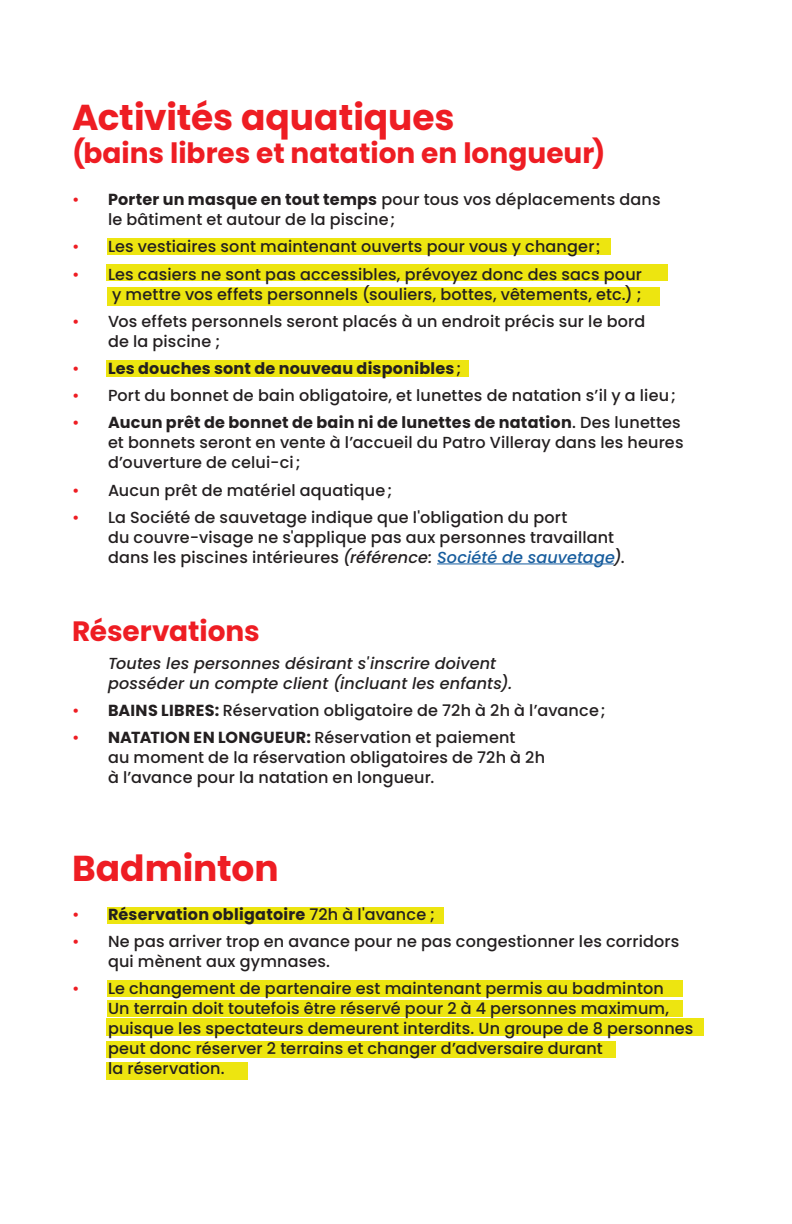
<style>
.page{position:relative;width:792px;height:1224px;background:#fff}
.page>*{position:absolute;margin:0;border:0;box-sizing:border-box;transform-origin:0 0}
.t1{font:700 36px "Poppins";color:#ee1d23}
.t2{font:700 28px "Poppins";color:#ee1d23}
.t3{font:500 16px/20px "Poppins";letter-spacing:.01em;color:#231f20}
.t4{font:italic 500 16px/20px "Poppins";letter-spacing:.01em;color:#231f20}
.t5{font:700 16px "Poppins";letter-spacing:.015em;color:#231f20}
.s1{color:#ee1d23}
.s2{font-weight:700}
.s3{font-weight:500;color:#ee1d23}
.s4{font-weight:500}
.s5{font-style:italic}
.s6{font-style:italic;color:#175d9e}
</style>
<div class="page">
<div style="left:107px;top:360px;width:362px;height:17px;background:#ede510"></div>
<div style="left:107px;top:907px;width:337px;height:16px;background:#ede510"></div>
<div style="left:107px;top:980px;width:576px;height:17px;background:#ede510"></div>
<div style="left:107px;top:1000px;width:576px;height:16px;background:#ede510"></div>
<div style="left:107px;top:1019px;width:597px;height:17px;background:#ede510"></div>
<div style="left:107px;top:1041px;width:509px;height:17px;background:#ede510"></div>
<div style="left:107px;top:1063px;width:141px;height:17px;background:#ede510"></div>
<div style="left:107px;top:238px;width:504px;height:17px;background:#ede510"></div>
<div style="left:107px;top:264px;width:561px;height:17px;background:#ede510"></div>
<div style="left:107px;top:287px;width:553px;height:18px;background:#ede510"></div>
<hr style="left:437px;top:564px;width:177px;height:1px;background:#175d9e">
<h1 class="t1" style="left:72px;top:96px;width:384px">Activités aquatiques</h1>
<h2 class="t2" style="left:72px;top:137px;width:535px">(bains libres et natation en longueur)</h2>
<p class="t3" style="left:108px;top:190px;width:554px;text-indent:-36px"><span class="s1">•</span> <span class="s2">Porter un masque en tout temps</span> pour tous vos déplacements dans le bâtiment et autour de la piscine;</p>
<p class="t3" style="left:72px;top:237px;width:529px"><span class="s1">•</span> Les vestiaires sont maintenant ouverts pour vous y changer;</p>
<p class="t3" style="left:72px;top:264px;width:572px;text-align:right"><span class="s1">•</span> Les casiers ne sont pas accessibles, prévoyez donc des sacs pour y mettre vos effets personnels (souliers, bottes, vêtements, etc.) ;</p>
<p class="t3" style="left:108px;top:311px;width:539px;text-indent:-36px"><span class="s1">•</span> Vos effets personnels seront placés à un endroit précis sur le bord de la piscine ;</p>
<p class="t5" style="left:72px;top:359px;width:391px"><span class="s3">•</span> Les douches sont de nouveau disponibles<span class="s4">;</span></p>
<p class="t3" style="left:72px;top:386px;width:606px"><span class="s1">•</span> Port du bonnet de bain obligatoire, et lunettes de natation s’il y a lieu;</p>
<p class="t3" style="left:108px;top:413px;width:577px;text-indent:-36px"><span class="s1">•</span> <span class="s2">Aucun prêt de bonnet de bain ni de lunettes de natation</span>. Des lunettes et bonnets seront en vente à l’accueil du Patro Villeray dans les heures d’ouverture de celui-ci;</p>
<p class="t3" style="left:72px;top:480px;width:322px"><span class="s1">•</span> Aucun prêt de matériel aquatique;</p>
<p class="t3" style="left:108px;top:507px;width:518px;text-indent:-36px"><span class="s1">•</span> La Société de sauvetage indique que l'obligation du port<br>du couvre-visage ne s'applique pas aux personnes travaillant dans les piscines intérieures <span class="s5">(référence:</span> <span class="s6">Société de sauvetage</span><span class="s5">)</span>.</p>
<h2 class="t2" style="left:72px;top:615px;width:189px">Réservations</h2>
<p class="t4" style="left:108px;top:653px;width:406px">Toutes les personnes désirant s'inscrire doivent posséder un compte client (incluant les enfants).</p>
<p class="t3" style="left:72px;top:700px;width:535px"><span class="s1">•</span> <span class="s2">BAINS LIBRES:</span> Réservation obligatoire de 72h à 2h à l’avance;</p>
<p class="t3" style="left:108px;top:728px;width:439px;text-indent:-36px"><span class="s1">•</span> <span class="s2">NATATION EN LONGUEUR:</span> Réservation et paiement<br>au moment de la réservation obligatoires de 72h à 2h à l’avance pour la natation en longueur.</p>
<h1 class="t1" style="left:72px;top:848px;width:208px">Badminton</h1>
<p class="t5" style="left:72px;top:905px;width:365px"><span class="s3">•</span> Réservation obligatoire <span class="s4">72h à l'avance ;</span></p>
<p class="t3" style="left:108px;top:931px;width:573px;text-indent:-36px"><span class="s1">•</span> Ne pas arriver trop en avance pour ne pas congestionner les corridors qui mènent aux gymnases.</p>
<p class="t3" style="left:108px;top:978px;width:587px;text-indent:-36px"><span class="s1">•</span> Le changement de partenaire est maintenant permis au badminton<br>Un terrain doit toutefois être réservé pour 2 à 4 personnes maximum, puisque les spectateurs demeurent interdits. Un groupe de 8 personnes peut donc réserver 2 terrains et changer d’adversaire durant<br>la réservation.</p>
</div>
